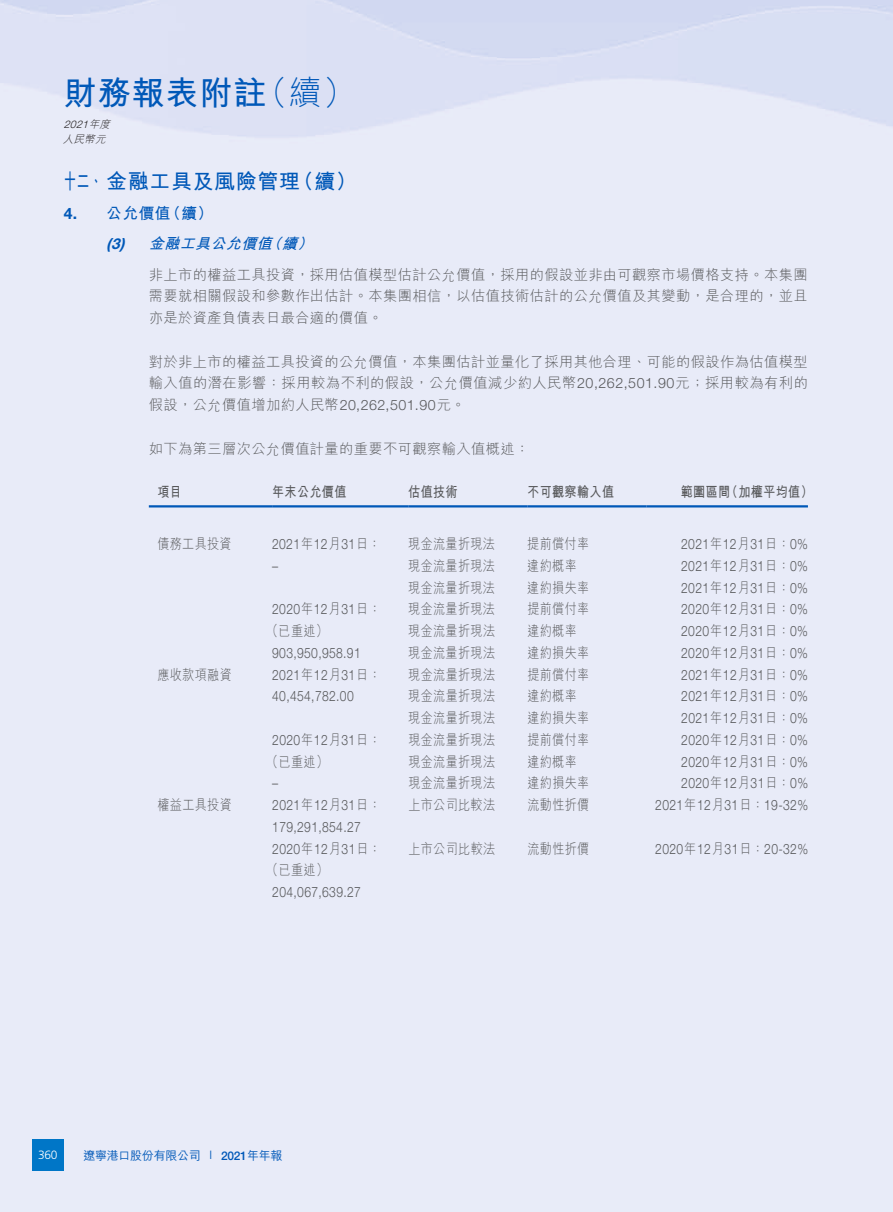
<style>
.page{position:relative;width:893px;height:1212px;background:#fff}
.page>*{position:absolute;margin:0;border:0;box-sizing:border-box;transform-origin:0 0}
.t1{font:700 33px "M Hei HK";letter-spacing:.03em;color:#0058b8}
.t2{font:700 21px "M Hei HK";letter-spacing:.03em;color:#0058b8;scale:.6 1}
.t3{font:700 15.75px "M Hei HK";color:#0058b8}
.t4{font:italic 700 15px "M Hei HK";color:#0058b8}
.t5{font:300 14.25px/21.8px "Helvetica Neue LT Std";letter-spacing:.03em;color:#57585a;scale:.85 1}
.t6{font:300 14.25px/21.8px "M Hei HK";letter-spacing:.03em;color:#57585a;text-align:justify}
.t7{font:300 14.25px "M Hei HK";letter-spacing:.03em;color:#57585a;scale:.85 1}
.t8{font:700 14.25px "M Hei HK";letter-spacing:.03em;color:#57585a;scale:.85 1}
.t9{font:500 12px "M Hei HK";letter-spacing:-.025em;color:#0058b8}
.t10{font:300 12px "Frutiger LT Std";color:#fff}
.t11{font:italic 300 10.5px "Helvetica Neue LT Std";color:#231f20}
.t12{font:italic 300 10.5px "M Hei HK";color:#231f20}
.s1{font-weight:300}
.s2{font-family:"M Hei HK"}
.s3{font-family:"Helvetica Neue LT Std"}
.s4{font-family:"Frutiger LT Std";font-weight:300}
</style>
<div class="page">
<div style="left:32px;top:1139px;width:32px;height:32px;background:#0076c7"></div>
<hr style="left:149px;top:505px;width:123px;height:2px;background:#0058b8">
<hr style="left:272px;top:505px;width:136px;height:2px;background:#0058b8">
<hr style="left:408px;top:505px;width:119px;height:2px;background:#0058b8">
<hr style="left:527px;top:505px;width:119px;height:2px;background:#0058b8">
<hr style="left:646px;top:505px;width:162px;height:2px;background:#0058b8">
<h1 class="t1" style="left:64px;top:69px;width:293px">財務報表附註<span class="s1">（續）</span></h1>
<p class="t11" style="left:64px;top:118px;width:51px">2021<span class="s2">年度</span></p>
<p class="t12" style="left:63px;top:134px;width:47px">人民幣元</p>
<h2 class="t2" style="left:64px;top:166px;width:490px">十二、金融工具及風險管理（續）</h2>
<p class="t3" style="left:64px;top:202px;width:151px"><span class="s3">4.</span> 公允價值（續）</p>
<p class="t4" style="left:106px;top:233px;width:213px"><span class="s3">(3)</span> 金融工具公允價值（續）</p>
<p class="t6" style="left:149px;top:263px;width:660px">非上市的權益工具投資，採用估值模型估計公允價值，採用的假設並非由可觀察市場價格支持。本集團需要就相關假設和參數作出估計。本集團相信，以估值技術估計的公允價值及其變動，是合理的，並且亦是於資產負債表日最合適的價值。</p>
<p class="t6" style="left:149px;top:350px;width:661px">對於非上市的權益工具投資的公允價值，本集團估計並量化了採用其他合理、可能的假設作為估值模型輸入值的潛在影響：採用較為不利的假設，公允價值減少約人民幣<span class="s3">20,262,501.90</span>元；採用較為有利的假設，公允價值增加約人民幣<span class="s3">20,262,501.90</span>元。</p>
<p class="t6" style="left:149px;top:437px;width:382px">如下為第三層次公允價值計量的重要不可觀察輸入值概述：</p>
<p class="t8" style="left:157px;top:482px;width:30px">項目</p>
<p class="t8" style="left:272px;top:482px;width:89px">年末公允價值</p>
<p class="t8" style="left:408px;top:482px;width:60px">估值技術</p>
<p class="t8" style="left:527px;top:482px;width:104px">不可觀察輸入值</p>
<p class="t8" style="left:681px;top:482px;width:157px">範圍區間（加權平均值）</p>
<p class="t7" style="left:157px;top:537px;width:89px">債務工具投資</p>
<p class="t5" style="left:272px;top:533px;width:129px">2021<span class="s2">年</span>12<span class="s2">月</span>31<span class="s2">日：</span>–</p>
<p class="t7" style="left:408px;top:537px;width:104px">現金流量折現法</p>
<p class="t7" style="left:527px;top:537px;width:74px">提前償付率</p>
<p class="t5" style="left:681px;top:533px;width:151px">2021<span class="s2">年</span>12<span class="s2">月</span>31<span class="s2">日：</span>0%</p>
<p class="t7" style="left:408px;top:558px;width:104px">現金流量折現法</p>
<p class="t7" style="left:527px;top:558px;width:60px">違約概率</p>
<p class="t5" style="left:681px;top:555px;width:151px">2021<span class="s2">年</span>12<span class="s2">月</span>31<span class="s2">日：</span>0%</p>
<p class="t7" style="left:408px;top:580px;width:104px">現金流量折現法</p>
<p class="t7" style="left:527px;top:580px;width:74px">違約損失率</p>
<p class="t5" style="left:681px;top:576px;width:151px">2021<span class="s2">年</span>12<span class="s2">月</span>31<span class="s2">日：</span>0%</p>
<p class="t5" style="left:272px;top:598px;width:129px">2020<span class="s2">年</span>12<span class="s2">月</span>31<span class="s2">日：</span></p>
<p class="t7" style="left:266px;top:624px;width:74px">（已重述）</p>
<p class="t5" style="left:272px;top:642px;width:106px">903,950,958.91</p>
<p class="t7" style="left:408px;top:602px;width:104px">現金流量折現法</p>
<p class="t7" style="left:527px;top:602px;width:74px">提前償付率</p>
<p class="t5" style="left:681px;top:598px;width:151px">2020<span class="s2">年</span>12<span class="s2">月</span>31<span class="s2">日：</span>0%</p>
<p class="t7" style="left:408px;top:624px;width:104px">現金流量折現法</p>
<p class="t7" style="left:527px;top:624px;width:60px">違約概率</p>
<p class="t5" style="left:681px;top:620px;width:151px">2020<span class="s2">年</span>12<span class="s2">月</span>31<span class="s2">日：</span>0%</p>
<p class="t7" style="left:408px;top:645px;width:104px">現金流量折現法</p>
<p class="t7" style="left:527px;top:645px;width:74px">違約損失率</p>
<p class="t5" style="left:681px;top:642px;width:151px">2020<span class="s2">年</span>12<span class="s2">月</span>31<span class="s2">日：</span>0%</p>
<p class="t7" style="left:157px;top:667px;width:89px">應收款項融資</p>
<p class="t5" style="left:272px;top:663px;width:129px">2021<span class="s2">年</span>12<span class="s2">月</span>31<span class="s2">日：<br></span>40,454,782.00</p>
<p class="t7" style="left:408px;top:667px;width:104px">現金流量折現法</p>
<p class="t7" style="left:527px;top:667px;width:74px">提前償付率</p>
<p class="t5" style="left:681px;top:663px;width:151px">2021<span class="s2">年</span>12<span class="s2">月</span>31<span class="s2">日：</span>0%</p>
<p class="t7" style="left:408px;top:689px;width:104px">現金流量折現法</p>
<p class="t7" style="left:527px;top:689px;width:60px">違約概率</p>
<p class="t5" style="left:681px;top:685px;width:151px">2021<span class="s2">年</span>12<span class="s2">月</span>31<span class="s2">日：</span>0%</p>
<p class="t7" style="left:408px;top:711px;width:104px">現金流量折現法</p>
<p class="t7" style="left:527px;top:711px;width:74px">違約損失率</p>
<p class="t5" style="left:681px;top:707px;width:151px">2021<span class="s2">年</span>12<span class="s2">月</span>31<span class="s2">日：</span>0%</p>
<p class="t5" style="left:272px;top:729px;width:129px">2020<span class="s2">年</span>12<span class="s2">月</span>31<span class="s2">日：</span></p>
<p class="t7" style="left:266px;top:754px;width:74px">（已重述）</p>
<p class="t5" style="left:272px;top:772px;width:9px">–</p>
<p class="t7" style="left:408px;top:732px;width:104px">現金流量折現法</p>
<p class="t7" style="left:527px;top:732px;width:74px">提前償付率</p>
<p class="t5" style="left:681px;top:729px;width:151px">2020<span class="s2">年</span>12<span class="s2">月</span>31<span class="s2">日：</span>0%</p>
<p class="t7" style="left:408px;top:754px;width:104px">現金流量折現法</p>
<p class="t7" style="left:527px;top:754px;width:60px">違約概率</p>
<p class="t5" style="left:681px;top:750px;width:151px">2020<span class="s2">年</span>12<span class="s2">月</span>31<span class="s2">日：</span>0%</p>
<p class="t7" style="left:408px;top:776px;width:104px">現金流量折現法</p>
<p class="t7" style="left:527px;top:776px;width:74px">違約損失率</p>
<p class="t5" style="left:681px;top:772px;width:151px">2020<span class="s2">年</span>12<span class="s2">月</span>31<span class="s2">日：</span>0%</p>
<p class="t7" style="left:157px;top:798px;width:89px">權益工具投資</p>
<p class="t5" style="left:272px;top:794px;width:129px">2021<span class="s2">年</span>12<span class="s2">月</span>31<span class="s2">日：<br></span>179,291,854.27</p>
<p class="t7" style="left:408px;top:798px;width:104px">上市公司比較法</p>
<p class="t7" style="left:527px;top:798px;width:74px">流動性折價</p>
<p class="t5" style="left:655px;top:794px;width:181px">2021<span class="s2">年</span>12<span class="s2">月</span>31<span class="s2">日：</span>19-32%</p>
<p class="t5" style="left:272px;top:837px;width:129px">2020<span class="s2">年</span>12<span class="s2">月</span>31<span class="s2">日：</span></p>
<p class="t7" style="left:266px;top:863px;width:74px">（已重述）</p>
<p class="t5" style="left:272px;top:881px;width:106px">204,067,639.27</p>
<p class="t7" style="left:408px;top:841px;width:104px">上市公司比較法</p>
<p class="t7" style="left:527px;top:841px;width:74px">流動性折價</p>
<p class="t5" style="left:655px;top:837px;width:181px">2020<span class="s2">年</span>12<span class="s2">月</span>31<span class="s2">日：</span>20-32%</p>
<p class="t10" style="left:38px;top:1148px;width:21px">360</p>
<p class="t9" style="left:83px;top:1147px;width:201px">遼寧港口股份有限公司 <span class="s4">I</span> <span class="s3">2021</span>年年報</p>
</div>
